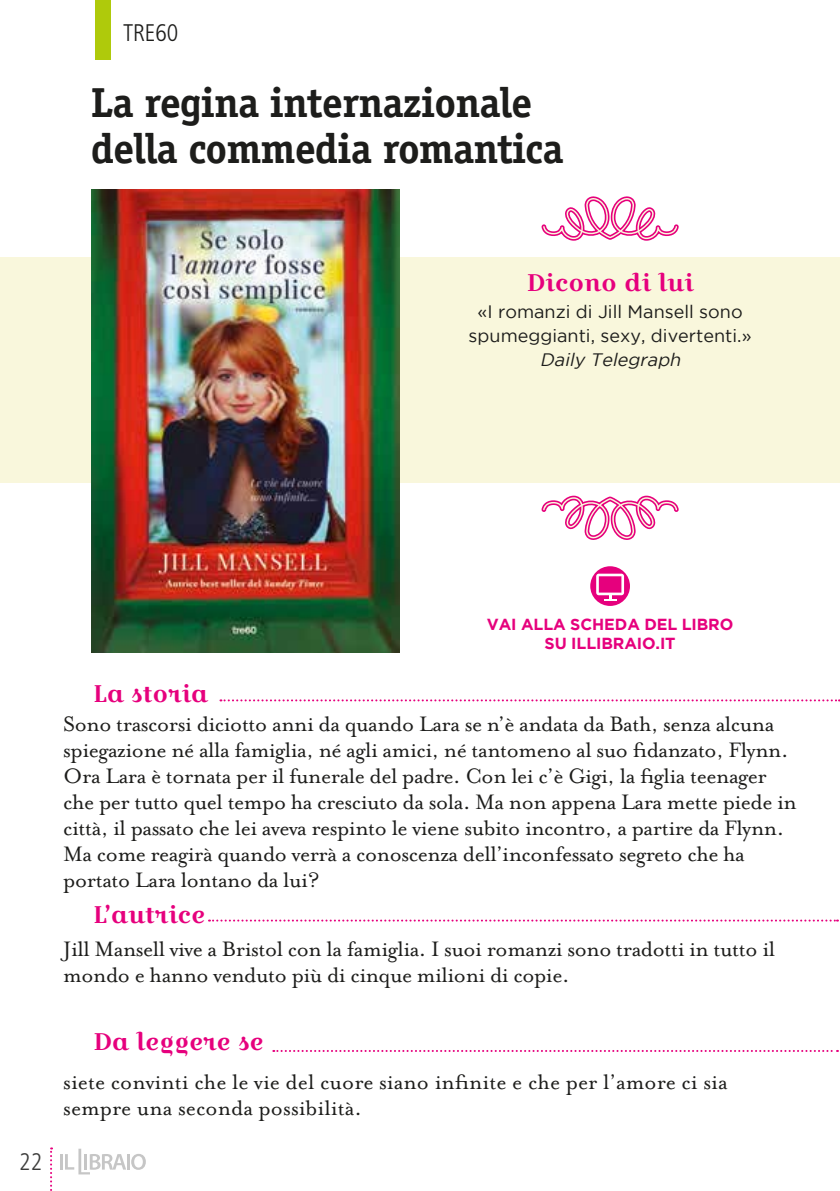
<style>
.page{position:relative;width:840px;height:1191px;background:#fff}
.page>*{position:absolute;margin:0;border:0;box-sizing:border-box;transform-origin:0 0}
.t1{font:700 42px/46px "Officina Serif";letter-spacing:-.02em;color:#1d1d1b}
.t2{font:24px/26px "Mrs Eaves Roman";letter-spacing:-.02em;color:#1d1d1b}
.t3{font:24px/26px "Mrs Eaves Roman";color:#1d1d1b}
.t4{font:24px "Croissant One";color:#e6007d}
.t5{font:300 condensed 24px "Frutiger";letter-spacing:-.01em;color:#1d1d1b}
.t6{font:300 condensed 24px "Frutiger";color:#3c3c3b}
.t7{font:18px/24px "Gotham";color:#1d1d1b;text-align:center}
.t8{font:italic 18px "Gotham";color:#1d1d1b}
.t9{font:700 16px/19.2px "Gotham";letter-spacing:-.005em;color:#e6007d;text-align:center}
</style>
<div class="page">
<svg style="left:60px;top:1148px;width:86px;height:26px"></svg>
<svg style="left:50px;top:1147px;width:2px;height:44px"></svg>
<div style="left:0;top:257px;width:839px;height:225px;background:#f9f7dc"></div>
<img style="left:91px;top:190px;width:308px;height:462px">
<svg style="left:590px;top:566px;width:39px;height:40px"></svg>
<svg style="left:596px;top:573px;width:27px;height:27px"></svg>
<svg style="left:273px;top:1050px;width:564px;height:2px"></svg>
<svg style="left:209px;top:919px;width:628px;height:2px"></svg>
<svg style="left:541px;top:196px;width:138px;height:45px"></svg>
<svg style="left:541px;top:495px;width:138px;height:45px"></svg>
<div style="left:95px;top:0;width:15px;height:60px;background:#afca0b"></div>
<svg style="left:220px;top:699px;width:619px;height:2px"></svg>
<p class="t5" style="left:123px;top:19px;width:56px">TRE60</p>
<h1 class="t1" style="left:91px;top:79px;width:474px">La regina internazionale della commedia romantica</h1>
<p class="t4" style="left:526px;top:265px;width:169px">Dicono di lui</p>
<p class="t7" style="left:468px;top:299px;width:284px">«I romanzi di Jill Mansell sono spumeggianti, sexy, divertenti.»</p>
<p class="t8" style="left:539px;top:350px;width:146px">Daily Telegraph</p>
<p class="t6" style="left:19px;top:1147px;width:25px">22</p>
<p class="t4" style="left:93px;top:676px;width:116px">La storia</p>
<p class="t9" style="left:486px;top:614px;width:248px">VAI ALLA SCHEDA DEL LIBRO<br>SU ILLIBRAIO.IT</p>
<p class="t2" style="left:63px;top:711px;width:734px">Sono trascorsi diciotto anni da quando Lara se n’è andata da Bath, senza alcuna spiegazione né alla famiglia, né agli amici, né tantomeno al suo fidanzato, Flynn.<br>Ora Lara è tornata per il funerale del padre. Con lei c’è Gigi, la figlia teenager che per tutto quel tempo ha cresciuto da sola. Ma non appena Lara mette piede in città, il passato che lei aveva respinto le viene subito incontro, a partire da Flynn.<br>Ma come reagirà quando verrà a conoscenza dell’inconfessato segreto che ha portato Lara lontano da lui?</p>
<p class="t4" style="left:93px;top:897px;width:114px">L’autrice</p>
<p class="t2" style="left:63px;top:936px;width:713px">Jill Mansell vive a Bristol con la famiglia. I suoi romanzi sono tradotti in tutto il mondo e hanno venduto più di cinque milioni di copie.</p>
<p class="t4" style="left:93px;top:1024px;width:172px">Da leggere se</p>
<p class="t3" style="left:63px;top:1069px;width:665px">siete convinti che le vie del cuore siano infinite e che per l’amore ci sia sempre una seconda possibilità.</p>
</div>
